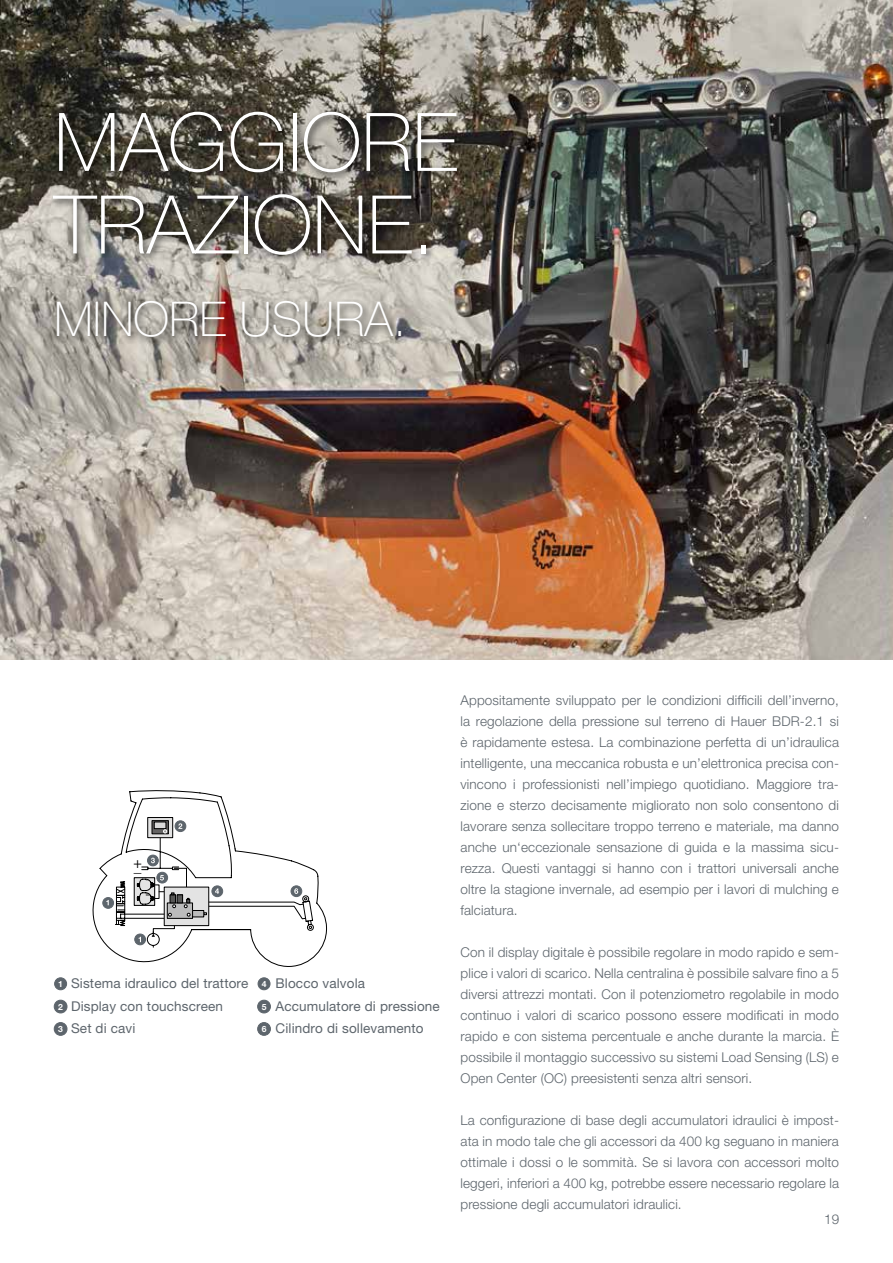
<style>
.page{position:relative;width:893px;height:1263px;background:#fff}
.page>*{position:absolute;margin:0;border:0;box-sizing:border-box;transform-origin:0 0}
.t1{font:100 81px/82.5px "Helvetica Neue LT Pro";color:#fff}
.t2{font:100 48px "Helvetica Neue LT Pro";color:#fff}
.t3{font:14.7px "Myriad Pro";color:#000}
.t4{font:300 13.5px/21px "Helvetica Neue LT Pro";letter-spacing:.01em;color:#5d656c;text-align:justify}
.t5{font:13.5px/22.5px "Helvetica Neue LT Pro";letter-spacing:.01em;color:#5d656c}
.t6{font:700 8.55px "Helvetica Neue LT Pro";color:#fff}
</style>
<div class="page">
<img style="left:1px;top:0;width:892px;height:659px">
<svg style="left:92px;top:790px;width:235px;height:177px"></svg>
<div style="left:49px;top:108px;width:418px;height:238px;background:#000;opacity:.8"></div>
<div style="left:55px;top:978px;width:12px;height:12px;background:#5d656c;border-radius:50%"></div>
<div style="left:54px;top:977px;width:13px;height:13px;border:1px solid #5d656c;border-radius:50%"></div>
<div style="left:54px;top:1000px;width:13px;height:13px;background:#5d656c;border-radius:50%"></div>
<div style="left:54px;top:1000px;width:13px;height:13px;border:1px solid #5d656c;border-radius:50%"></div>
<div style="left:54px;top:1022px;width:13px;height:13px;background:#5d656c;border-radius:50%"></div>
<div style="left:54px;top:1022px;width:13px;height:13px;border:1px solid #5d656c;border-radius:50%"></div>
<div style="left:258px;top:978px;width:12px;height:12px;background:#5d656c;border-radius:50%"></div>
<div style="left:258px;top:977px;width:12px;height:13px;border:1px solid #5d656c;border-radius:50%"></div>
<div style="left:258px;top:1000px;width:12px;height:13px;background:#5d656c;border-radius:50%"></div>
<div style="left:257px;top:1000px;width:14px;height:13px;border:1px solid #5d656c;border-radius:50%"></div>
<div style="left:258px;top:1022px;width:12px;height:13px;background:#5d656c;border-radius:50%"></div>
<div style="left:257px;top:1022px;width:14px;height:13px;border:1px solid #5d656c;border-radius:50%"></div>
<h1 class="t1" style="left:54px;top:101px;width:405px">MAGGIORE<br>TRAZIONE.</h1>
<h2 class="t2" style="left:54px;top:291px;width:354px">MINORE USURA.</h2>
<p class="t3" style="left:133px;top:854px;width:10px">+<sub>_</sub></p>
<p class="t6" style="left:58px;top:979px;width:6px">1</p>
<p class="t6" style="left:58px;top:1001px;width:6px">2</p>
<p class="t6" style="left:58px;top:1024px;width:6px">3</p>
<p class="t5" style="left:71px;top:972px;width:179px">Sistema idraulico del trattore<br>Display con touchscreen<br>Set di cavi</p>
<p class="t6" style="left:262px;top:979px;width:6px">4</p>
<p class="t6" style="left:262px;top:1001px;width:6px">5</p>
<p class="t6" style="left:262px;top:1024px;width:6px">6</p>
<p class="t5" style="left:276px;top:972px;width:166px">Blocco valvola<br>Accumulatore di pressione<br>Cilindro di sollevamento</p>
<p class="t4" style="left:460px;top:689px;width:380px">Appositamente sviluppato per le condizioni difficili dell’inverno, la regolazione della pressione sul terreno di Hauer BDR-2.1 si è rapidamente estesa. La combinazione perfetta di un’idraulica intelligente, una meccanica robusta e un’elettronica precisa con&shy;vincono i professionisti nell’impiego quotidiano. Maggiore tra&shy;zione e sterzo decisamente migliorato non solo consentono di lavorare senza sollecitare troppo terreno e materiale, ma danno anche un‘eccezionale sensazione di guida e la massima sicu&shy;rezza. Questi vantaggi si hanno con i trattori universali anche oltre la stagione invernale, ad esempio per i lavori di mulching e falciatura.</p>
<p class="t4" style="left:460px;top:941px;width:380px">Con il display digitale è possibile regolare in modo rapido e sem&shy;plice i valori di scarico. Nella centralina è possibile salvare fino a 5 diversi attrezzi montati. Con il potenziometro regolabile in modo continuo i valori di scarico possono essere modificati in modo rapido e con sistema percentuale e anche durante la marcia. È possibile il montaggio successivo su sistemi Load Sensing (LS) e Open Center (OC) preesistenti senza altri sensori.</p>
<p class="t4" style="left:460px;top:1109px;width:380px">La configurazione di base degli accumulatori idraulici è impost&shy;ata in modo tale che gli accessori da 400 kg seguano in maniera ottimale i dossi o le sommità. Se si lavora con accessori molto leggeri, inferiori a 400 kg, potrebbe essere necessario regolare la pressione degli accumulatori idraulici.</p>
<p class="t4" style="left:824px;top:1208px;width:17px">19</p>
</div>
